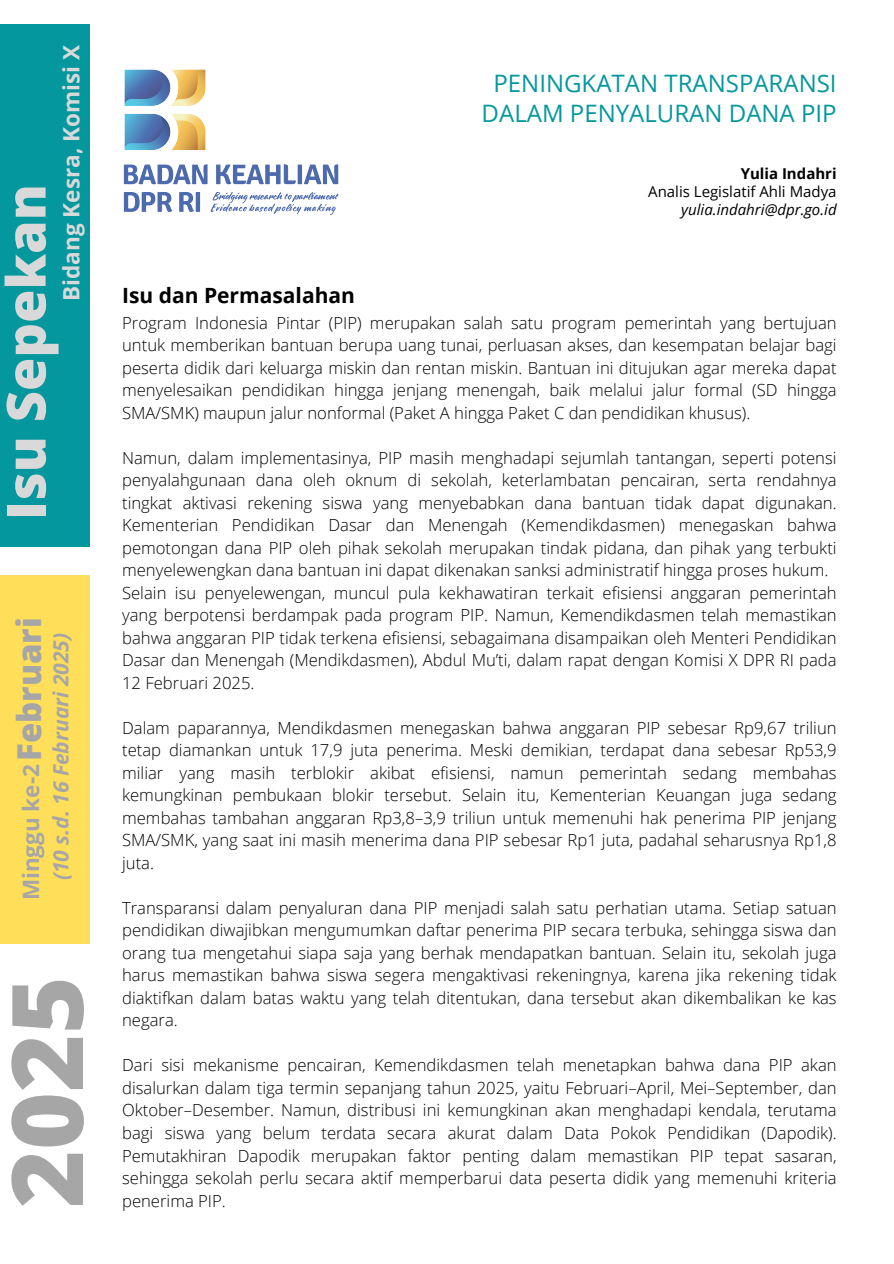
<style>
.page{position:relative;width:894px;height:1264px;background:#fff}
.page>*{position:absolute;margin:0;border:0;box-sizing:border-box;transform-origin:0 0}
.t1{font:800 98.85px "Open Sans";color:#a6a6a6}
.t2{font:800 54px "Open Sans";color:#d9d9d9}
.t3{font:800 33px "Open Sans";color:#a6a6a6}
.t4{font:24px/30.3px "Open Sans";color:#04979d;text-align:center}
.t5{font:700 22.5px "Open Sans";color:#d9d9d9}
.t6{font:700 22.5px "Open Sans";color:#a6a6a6}
.t7{font:italic 700 21px "Open Sans";color:#a6a6a6}
.t8{font:700 21px "Open Sans";color:#000}
.t9{font:300 16.65px/22.5px "Open Sans";color:#000;text-align:justify}
.t10{font:15px "Open Sans";color:#000}
.t11{font:italic 15px "Open Sans";color:#000}
.t12{font:700 15px "Open Sans";color:#000}
</style>
<div class="page">
<div style="left:0;top:25px;width:89px;height:522px;background:#04979d"></div>
<div style="left:0;top:575px;width:89px;height:368px;background:#ffde59"></div>
<img style="left:124px;top:69px;width:82px;height:81px">
<img style="left:123px;top:164px;width:216px;height:51px">
<p class="t5" style="left:55px;top:301px;width:257px;rotate:-90deg">Bidang Kesra, Komisi X</p>
<p class="t2" style="left:-12px;top:520px;width:337px;rotate:-90deg">Isu Sepekan</p>
<p class="t3" style="left:6px;top:761px;width:145px;rotate:-90deg">Februari</p>
<p class="t6" style="left:15px;top:900px;width:138px;rotate:-90deg">Minggu ke-2</p>
<p class="t7" style="left:46px;top:880px;width:250px;rotate:-90deg">(10 s.d. 16 Februari 2025)</p>
<p class="t1" style="left:-23px;top:1207px;width:233px;rotate:-90deg">2025</p>
<p class="t4" style="left:481px;top:67px;width:356px">PENINGKATAN TRANSPARANSI<br>DALAM PENYALURAN DANA PIP</p>
<h4 class="t8" style="left:122px;top:280px;width:234px">Isu dan Permasalahan</h4>
<h6 class="t12" style="left:740px;top:163px;width:97px">Yulia Indahri</h6>
<p class="t10" style="left:648px;top:181px;width:190px">Analis Legislatif Ahli Madya</p>
<p class="t11" style="left:681px;top:199px;width:157px">yulia.indahri@dpr.go.id</p>
<h2 class="t9" style="left:122px;top:311px;width:715px">Program Indonesia Pintar (PIP) merupakan salah satu program pemerintah yang bertujuan untuk memberikan bantuan berupa uang tunai, perluasan akses, dan kesempatan belajar bagi peserta didik dari keluarga miskin dan rentan miskin. Bantuan ini ditujukan agar mereka dapat menyelesaikan pendidikan hingga jenjang menengah, baik melalui jalur formal (SD hingga SMA/SMK) maupun jalur nonformal (Paket A hingga Paket C dan pendidikan khusus).</h2>
<h5 class="t9" style="left:122px;top:446px;width:715px">Namun, dalam implementasinya, PIP masih menghadapi sejumlah tantangan, seperti potensi penyalahgunaan dana oleh oknum di sekolah, keterlambatan pencairan, serta rendahnya tingkat aktivasi rekening siswa yang menyebabkan dana bantuan tidak dapat digunakan.<br>Kementerian Pendidikan Dasar dan Menengah (Kemendikdasmen) menegaskan bahwa pemotongan dana PIP oleh pihak sekolah merupakan tindak pidana, dan pihak yang terbukti menyelewengkan dana bantuan ini dapat dikenakan sanksi administratif hingga proses hukum.</h5>
<h3 class="t9" style="left:122px;top:581px;width:715px">Selain isu penyelewengan, muncul pula kekhawatiran terkait efisiensi anggaran pemerintah yang berpotensi berdampak pada program PIP. Namun, Kemendikdasmen telah memastikan bahwa anggaran PIP tidak terkena efisiensi, sebagaimana disampaikan oleh Menteri Pendidikan Dasar dan Menengah (Mendikdasmen), Abdul Mu’ti, dalam rapat dengan Komisi X DPR RI pada 12 Februari 2025.</h3>
<h5 class="t9" style="left:122px;top:716px;width:715px">Dalam paparannya, Mendikdasmen menegaskan bahwa anggaran PIP sebesar Rp9,67 triliun tetap diamankan untuk 17,9 juta penerima. Meski demikian, terdapat dana sebesar Rp53,9 miliar yang masih terblokir akibat efisiensi, namun pemerintah sedang membahas kemungkinan pembukaan blokir tersebut. Selain itu, Kementerian Keuangan juga sedang membahas tambahan anggaran Rp3,8–3,9 triliun untuk memenuhi hak penerima PIP jenjang SMA/SMK, yang saat ini masih menerima dana PIP sebesar Rp1 juta, padahal seharusnya Rp1,8 juta.</h5>
<h6 class="t9" style="left:122px;top:896px;width:715px">Transparansi dalam penyaluran dana PIP menjadi salah satu perhatian utama. Setiap satuan pendidikan diwajibkan mengumumkan daftar penerima PIP secara terbuka, sehingga siswa dan orang tua mengetahui siapa saja yang berhak mendapatkan bantuan. Selain itu, sekolah juga harus memastikan bahwa siswa segera mengaktivasi rekeningnya, karena jika rekening tidak diaktifkan dalam batas waktu yang telah ditentukan, dana tersebut akan dikembalikan ke kas negara.</h6>
<h1 class="t9" style="left:122px;top:1053px;width:715px">Dari sisi mekanisme pencairan, Kemendikdasmen telah menetapkan bahwa dana PIP akan disalurkan dalam tiga termin sepanjang tahun 2025, yaitu Februari–April, Mei–September, dan Oktober–Desember. Namun, distribusi ini kemungkinan akan menghadapi kendala, terutama bagi siswa yang belum terdata secara akurat dalam Data Pokok Pendidikan (Dapodik).<br>Pemutakhiran Dapodik merupakan faktor penting dalam memastikan PIP tepat sasaran, sehingga sekolah perlu secara aktif memperbarui data peserta didik yang memenuhi kriteria</h1>
<h1 class="t9" style="left:122px;top:1188px;width:105px">penerima PIP.</h1>
</div>
